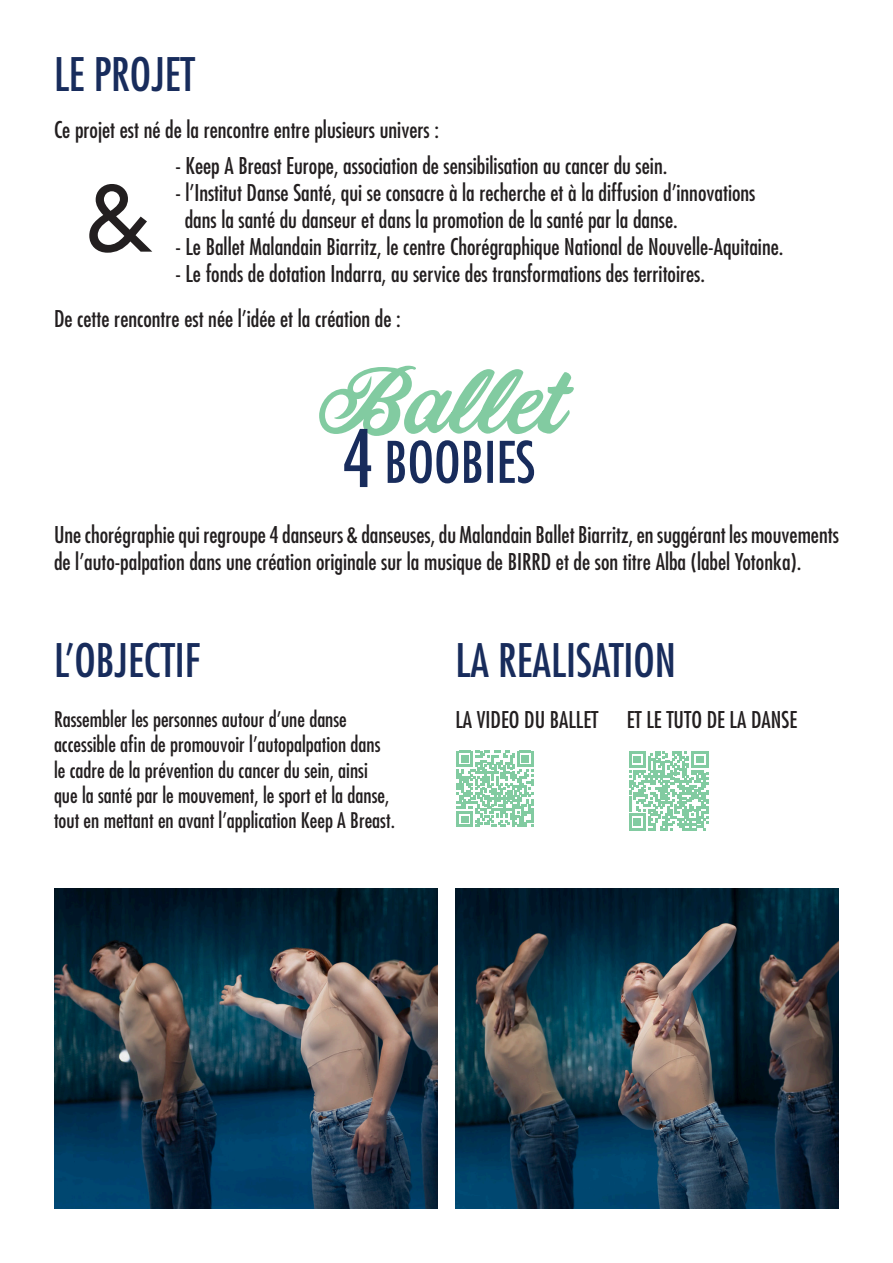
<style>
.page{position:relative;width:893px;height:1263px;background:#fff}
.page>*{position:absolute;margin:0;border:0;box-sizing:border-box;transform-origin:0 0}
.t1{font:condensed 45px "Futura Std";color:#182c5c}
.t2{font:condensed 22.5px/27px "Futura Std";color:#231f20}
.t3{font:condensed 21px/25.2px "Futura Std";color:#231f20}
</style>
<div class="page">
<svg style="left:89px;top:184px;width:63px;height:69px"></svg>
<svg style="left:319px;top:366px;width:255px;height:121px"></svg>
<img style="left:455px;top:889px;width:384px;height:320px">
<img style="left:54px;top:889px;width:383px;height:320px">
<svg style="left:457px;top:751px;width:76px;height:76px"></svg>
<svg style="left:629px;top:751px;width:79px;height:79px"></svg>
<p class="t1" style="left:54px;top:48px;width:143px">LE PROJET</p>
<p class="t2" style="left:54px;top:116px;width:386px">Ce projet est né de la rencontre entre plusieurs univers :</p>
<p class="t2" style="left:175px;top:152px;width:493px">- Keep A Breast Europe, association de sensibilisation au cancer du sein.</p>
<p class="t2" style="left:185px;top:179px;width:572px;text-indent:-9px">- l’Institut Danse Santé, qui se consacre à la recherche et à la diffusion d’innovations dans la santé du danseur et dans la promotion de la santé par la danse.</p>
<p class="t2" style="left:175px;top:233px;width:609px">- Le Ballet Malandain Biarritz, le centre Chorégraphique National de Nouvelle-Aquitaine.</p>
<p class="t2" style="left:175px;top:260px;width:531px">- Le fonds de dotation Indarra, au service des transformations des territoires.</p>
<p class="t2" style="left:54px;top:305px;width:348px">De cette rencontre est née l’idée et la création de :</p>
<p class="t2" style="left:54px;top:521px;width:786px">Une chorégraphie qui regroupe 4 danseurs &amp; danseuses, du Malandain Ballet Biarritz, en suggérant les mouvements de l’auto-palpation dans une création originale sur la musique de BIRRD et de son titre Alba (label Yotonka).</p>
<p class="t1" style="left:54px;top:633px;width:148px">L’OBJECTIF</p>
<p class="t1" style="left:455px;top:633px;width:222px">LA REALISATION</p>
<p class="t3" style="left:54px;top:707px;width:342px">Rassembler les personnes autour d’une danse accessible afin de promouvoir l’autopalpation dans le cadre de la prévention du cancer du sein, ainsi que la santé par le mouvement, le sport et la danse, tout en mettant en avant l’application Keep A Breast.</p>
<p class="t2" style="left:455px;top:706px;width:144px">LA VIDEO DU BALLET</p>
<p class="t2" style="left:627px;top:706px;width:172px">ET LE TUTO DE LA DANSE</p>
</div>
